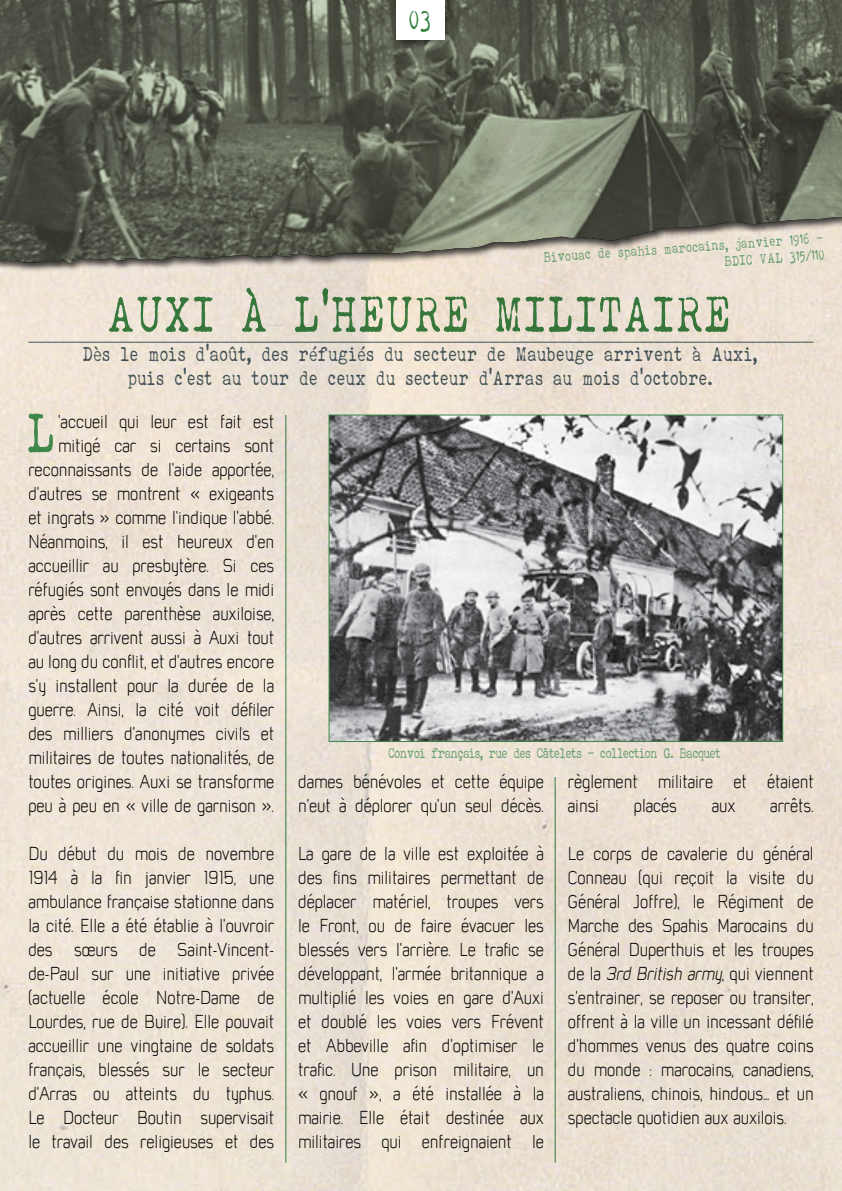
<style>
.page{position:relative;width:842px;height:1191px;background:#fff}
.page>*{position:absolute;margin:0;border:0;box-sizing:border-box;transform-origin:0 0}
.t1{font:54.4px "ELEGANTTYPEWRITER";color:#3c8749}
.t2{font:50px "ELEGANTTYPEWRITER";color:#3c8749}
.t3{font:26px "ELEGANTTYPEWRITER";color:#3c8749}
.t4{font:300 20px/24px "Mister Giacco";color:#000;text-align:justify}
.t5{font:20px/24px "ELEGANTTYPEWRITER";color:#465b65;text-align:center}
.t6{font:14px/16.8px "ELEGANTTYPEWRITER";letter-spacing:-.05em;color:#689e6e;text-align:right}
.s1{font-style:italic}
</style>
<div class="page">
<svg style="left:0;top:0;width:842px;height:195px;background:#5c6152"></svg>
<div style="left:0;top:195px;width:842px;height:996px;background:#000;opacity:.75"></div>
<hr style="left:28px;top:342px;width:786px;height:1px;background:#465b65">
<hr style="left:285px;top:415px;width:1px;height:747px;background:#3c8749">
<hr style="left:555px;top:777px;width:1px;height:385px;background:#3c8749">
<div style="left:393px;top:0;width:63px;height:50px;background:#000;opacity:.5"></div>
<div style="left:396px;top:0;width:49px;height:40px;background:#fff"></div>
<img style="left:331px;top:416px;width:450px;height:324px">
<div style="left:329px;top:414px;width:454px;height:328px;border:1px solid #3c8749"></div>
<h3 class="t3" style="left:409px;top:6px;width:24px">03</h3>
<p class="t6" style="left:544px;top:249px;width:282px;rotate:-4deg">Bivouac de spahis marocains, janvier 1916 -<br>BDIC VAL 315/110</p>
<h2 class="t2" style="left:109px;top:288px;width:626px">Auxi à l’heure militaire</h2>
<p class="t5" style="left:83px;top:343px;width:677px">Dès le mois d’août, des réfugiés du secteur de Maubeuge arrivent à Auxi, puis c’est au tour de ceux du secteur d’Arras au mois d’octobre.</p>
<h1 class="t1" style="left:28px;top:404px;width:31px">L</h1>
<p class="t4" style="left:28px;top:409px;width:247px;text-align:right">’accueil qui leur est fait est mitigé car si certains sont reconnaissants de l’aide apportée, d’autres se montrent « exigeants et ingrats » comme l’indique l’abbé.<br>Néanmoins, il est heureux d’en accueillir au presbytère. Si ces réfugiés sont envoyés dans le midi après cette parenthèse auxiloise, d’autres arrivent aussi à Auxi tout au long du conflit, et d’autres encore s’y installent pour la durée de la guerre. Ainsi, la cité voit défiler des milliers d’anonymes civils et militaires de toutes nationalités, de toutes origines. Auxi se transforme peu à peu en « ville de garnison ».</p>
<p class="t4" style="left:28px;top:841px;width:247px">Du début du mois de novembre 1914 à la fin janvier 1915, une ambulance française stationne dans la cité. Elle a été établie à l’ouvroir des sœurs de Saint-Vincent&shy;de-Paul sur une initiative privée (actuelle école Notre-Dame de Lourdes, rue de Buire). Elle pouvait accueillir une vingtaine de soldats français, blessés sur le secteur d’Arras ou atteints du typhus.<br>Le Docteur Boutin supervisait le travail des religieuses et des</p>
<p class="t6" style="left:389px;top:745px;width:334px">Convoi français, rue des Câtelets - collection G. Bacquet</p>
<p class="t4" style="left:298px;top:769px;width:247px">dames bénévoles et cette équipe n’eut à déplorer qu’un seul décès.</p>
<p class="t4" style="left:298px;top:841px;width:247px">La gare de la ville est exploitée à des fins militaires permettant de déplacer matériel, troupes vers le Front, ou de faire évacuer les blessés vers l’arrière. Le trafic se développant, l’armée britannique a multiplié les voies en gare d’Auxi et doublé les voies vers Frévent et Abbeville afin d’optimiser le trafic. Une prison militaire, un « gnouf », a été installée à la mairie. Elle était destinée aux militaires qui enfreignaient le</p>
<p class="t4" style="left:568px;top:769px;width:247px">règlement militaire et étaient ainsi</p>
<p class="t4" style="left:634px;top:793px;width:45px">placés</p>
<p class="t4" style="left:712px;top:793px;width:25px">aux</p>
<p class="t4" style="left:770px;top:793px;width:45px">arrêts.</p>
<p class="t4" style="left:568px;top:841px;width:247px">Le corps de cavalerie du général Conneau (qui reçoit la visite du Général Joffre), le Régiment de Marche des Spahis Marocains du Général Duperthuis et les troupes d e l a <span class="s1">3rd British army</span>, q u i v i e n n e n t s’entrainer, se reposer ou transiter, offrent à la ville un incessant défilé d’hommes venus des quatre coins du monde : marocains, canadiens, australiens, chinois, hindous… et un spectacle quotidien aux auxilois.</p>
</div>
